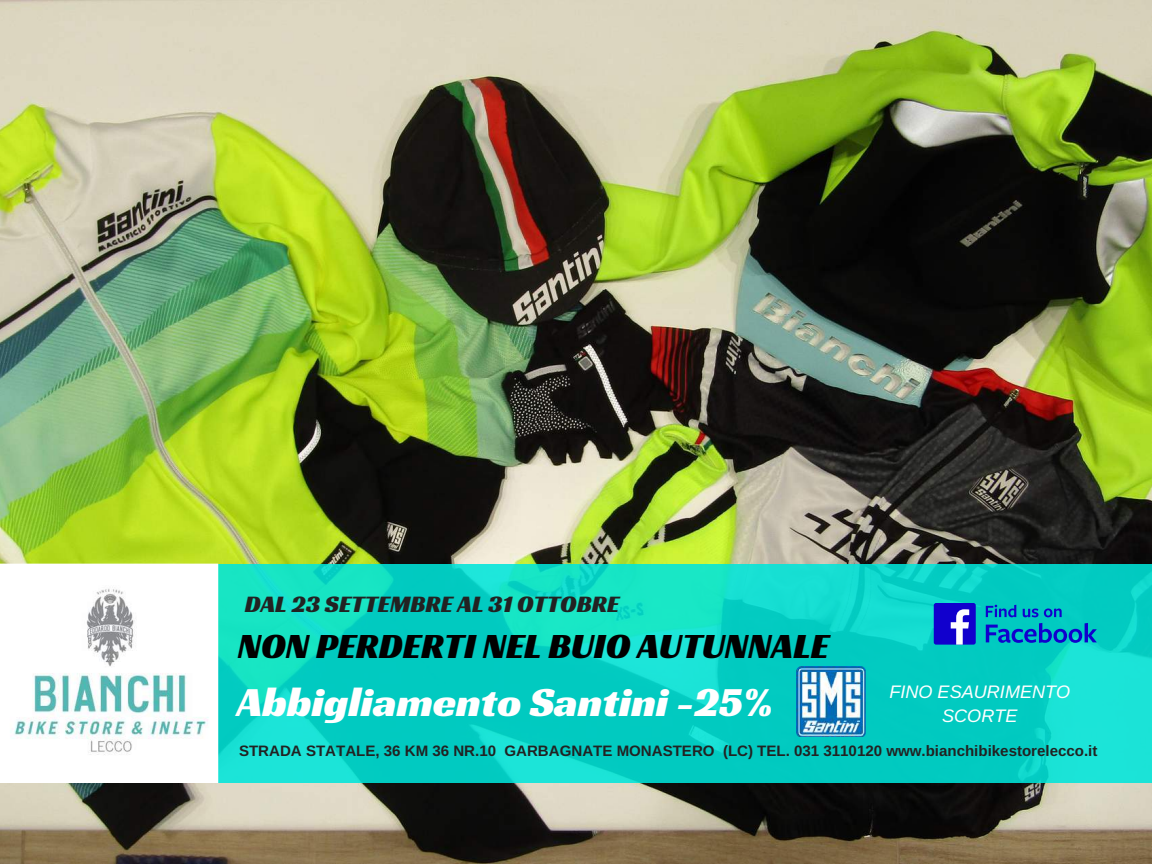
<style>
.page{position:relative;width:1152px;height:864px;background:#fff}
.page>*{position:absolute;margin:0;border:0;box-sizing:border-box;transform-origin:0 0}
.t1{font:42.3px "Racing Sans One";color:#fff}
.t2{font:36.3px "Racing Sans One";color:#000}
.t3{font:24.15px "Racing Sans One";color:#222}
.t4{font:italic 18.15px/24.8px "Arimo";color:#fff;text-align:center}
.t5{font:700 15.15px "Arimo";color:#222}
</style>
<div class="page">
<img style="left:0;top:0;width:1152px;height:864px">
<svg style="left:218px;top:565px;width:934px;height:218px;background:#0ad4c6"></svg>
<img style="left:0;top:564px;width:218px;height:219px">
<svg style="left:986px;top:605px;width:30px;height:12px"></svg>
<svg style="left:1023px;top:609px;width:15px;height:8px"></svg>
<svg style="left:1044px;top:609px;width:18px;height:8px"></svg>
<svg style="left:986px;top:623px;width:111px;height:20px;background:#077dc5"></svg>
<div style="left:934px;top:603px;width:42px;height:42px;background:#1100cd;border-radius:2px"></div>
<svg style="left:951px;top:609px;width:18px;height:36px"></svg>
<img style="left:796px;top:666px;width:69px;height:71px">
<h3 class="t3" style="left:245px;top:588px;width:376px">DAL 23 SETTEMBRE AL 31 OTTOBRE</h3>
<h2 class="t2" style="left:238px;top:623px;width:593px">NON PERDERTI NEL BUIO AUTUNNALE</h2>
<h1 class="t1" style="left:237px;top:674px;width:538px">Abbigliamento Santini -25%</h1>
<p class="t4" style="left:889px;top:679px;width:182px">FINO ESAURIMENTO<br>SCORTE</p>
<p class="t5" style="left:239px;top:742px;width:860px">STRADA STATALE, 36 KM 36 NR.10 GARBAGNATE MONASTERO (LC) TEL. 031 3110120 www.bianchibikestorelecco.it</p>
</div>
